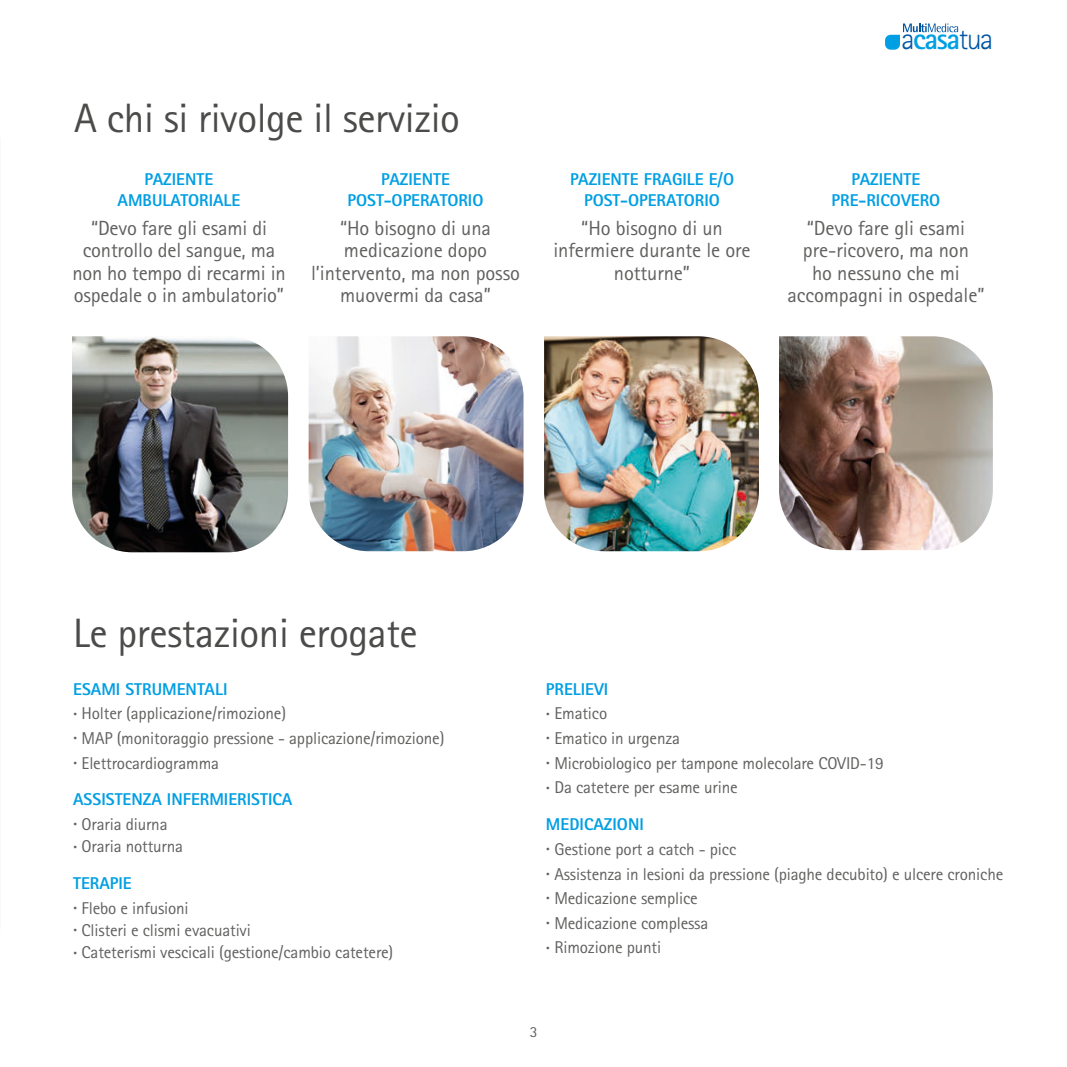
<style>
.page{position:relative;width:1067px;height:1067px;background:#fff}
.page>*{position:absolute;margin:0;border:0;box-sizing:border-box;transform-origin:0 0}
.t1{font:40.95px "Rotis Sans Serif Std";letter-spacing:-.01em;color:#4b4b4a}
.t2{font:300 29.93px "Rotis Sans Serif Std";color:#0055a3}
.t3{font:20.47px/22.2px "Rotis Sans Serif Std";letter-spacing:-.005em;color:#60605f;text-align:center}
.t4{font:17.15px/24.7px "Rotis Sans Serif Std";letter-spacing:-.01em;color:#60605f}
.t5{font:800 17.15px/20.5px "Rotis Sans Serif Std";color:#009fe3;text-align:center}
.t6{font:15.4px "Rotis Sans Serif Std";color:#60605f}
.s1{font-weight:700;color:#009fe3}
.s2{font-weight:800;color:#009fe3}
.s3{font-family:"Minion Pro";font-weight:700}
.s4{font-family:"Minion Pro";font-weight:700;color:#60605f}
.s5{font-weight:400;color:#60605f}
</style>
<div class="page">
<img style="left:779px;top:336px;width:213px;height:214px">
<img style="left:308px;top:336px;width:215px;height:215px">
<img style="left:544px;top:336px;width:215px;height:215px">
<img style="left:72px;top:336px;width:216px;height:216px">
<svg style="left:885px;top:24px;width:73px;height:26px"></svg>
<h1 class="t1" style="left:74px;top:94px;width:387px">A chi si rivolge il servizio</h1>
<p class="t5" style="left:118px;top:169px;width:124px">PAZIENTE<br>AMBULATORIALE</p>
<p class="t3" style="left:72px;top:217px;width:215px">“Devo fare gli esami di controllo del sangue, ma non ho tempo di recarmi in ospedale o in ambulatorio”</p>
<p class="t5" style="left:347px;top:169px;width:137px">PAZIENTE<br>POST-OPERATORIO</p>
<p class="t3" style="left:311px;top:217px;width:210px">“Ho bisogno di una medicazione dopo l’intervento, ma non posso muovermi da casa”</p>
<p class="t5" style="left:570px;top:169px;width:166px">PAZIENTE FRAGILE E/O<br>POST-OPERATORIO</p>
<p class="t3" style="left:553px;top:217px;width:199px">“Ho bisogno di un infermiere durante le ore notturne”</p>
<h2 class="t2" style="left:901px;top:22px;width:94px">a<span class="s1">casa</span>tua</h2>
<p class="t5" style="left:831px;top:169px;width:110px">PAZIENTE<br>PRE-RICOVERO</p>
<p class="t3" style="left:787px;top:217px;width:199px">“Devo fare gli esami pre-ricovero, ma non<br>ho nessuno che mi accompagni in ospedale”</p>
<h1 class="t1" style="left:73px;top:609px;width:346px">Le prestazioni erogate</h1>
<p class="t4" style="left:73px;top:676px;width:373px"><span class="s2">ESAMI STRUMENTALI<br></span><span class="s3">·</span> Holter (applicazione/rimozione)<br><span class="s3">·</span> MAP (monitoraggio pressione - applicazione/rimozione) <span class="s3">·</span> Elettrocardiogramma</p>
<p class="t5" style="left:73px;top:787px;width:221px;line-height:24.7px;text-align:left">ASSISTENZA INFERMIERISTICA <span class="s4">·</span> <span class="s5">Oraria diurna</span></p>
<p class="t4" style="left:73px;top:828px;width:111px;line-height:36.8px"><span class="s3">·</span> Oraria notturna<br><span class="s2">TERAPIE</span></p>
<p class="t4" style="left:73px;top:896px;width:322px;line-height:22.2px"><span class="s3">·</span> Flebo e infusioni<br><span class="s3">·</span> Clisteri e clismi evacuativi<br><span class="s3">·</span> Cateterismi vescicali (gestione/cambio catetere)</p>
<p class="t4" style="left:546px;top:676px;width:339px"><span class="s2">PRELIEVI<br></span><span class="s3">·</span> Ematico<br><span class="s3">·</span> Ematico in urgenza<br><span class="s3">·</span> Microbiologico per tampone molecolare COVID-19 <span class="s3">·</span> Da catetere per esame urine</p>
<p class="t4" style="left:546px;top:812px;width:459px"><span class="s2">MEDICAZIONI<br></span><span class="s3">·</span> Gestione port a catch - picc<br><span class="s3">·</span> Assistenza in lesioni da pressione (piaghe decubito) e ulcere croniche <span class="s3">·</span> Medicazione semplice<br><span class="s3">·</span> Medicazione complessa<br><span class="s3">·</span> Rimozione punti</p>
<p class="t6" style="left:530px;top:1022px;width:9px">3</p>
</div>
